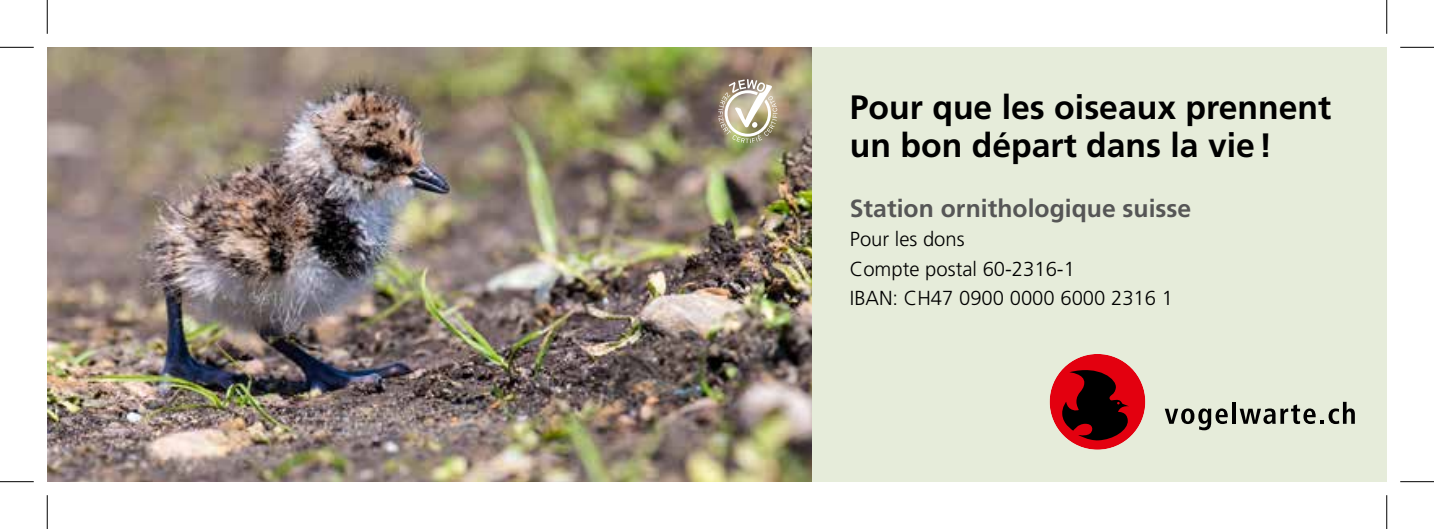
<style>
.page{position:relative;width:1434px;height:529px;background:#fff}
.page>*{position:absolute;margin:0;border:0;box-sizing:border-box;transform-origin:0 0}
.t1{font:700 33.75px/38.2px "Frutiger";color:#000}
.t2{font:700 24.75px "Frutiger";color:#565656}
.t3{font:300 20.25px/29.2px "Frutiger";color:#000}
</style>
<div class="page">
<div style="left:812px;top:47px;width:575px;height:434px;background:#e6ecda"></div>
<img style="left:47px;top:47px;width:765px;height:434px">
<svg style="left:1165px;top:408px;width:63px;height:22px"></svg>
<hr style="left:1232px;top:401px;width:4px;height:22px;background:#000">
<svg style="left:1240px;top:401px;width:115px;height:22px"></svg>
<div style="left:1050px;top:353px;width:95px;height:96px;background:#e3000f;border-radius:50%"></div>
<svg style="left:1062px;top:364px;width:67px;height:76px"></svg>
<svg style="left:718px;top:79px;width:59px;height:64px"></svg>
<hr style="left:0;top:47px;width:34px;height:1px;background:#000">
<hr style="left:1400px;top:47px;width:34px;height:1px;background:#000">
<hr style="left:0;top:481px;width:34px;height:1px;background:#000">
<hr style="left:1400px;top:481px;width:34px;height:1px;background:#000">
<hr style="left:47px;top:0;width:1px;height:34px;background:#000">
<hr style="left:47px;top:494px;width:1px;height:34px;background:#000">
<hr style="left:1386px;top:0;width:1px;height:34px;background:#000">
<hr style="left:1386px;top:494px;width:1px;height:34px;background:#000">
<h1 class="t1" style="left:850px;top:87px;width:483px">Pour que les oiseaux prennent un bon départ dans la vie!</h1>
<p class="t2" style="left:850px;top:194px;width:343px">Station ornithologique suisse</p>
<p class="t3" style="left:850px;top:224px;width:325px">Pour les dons<br>Compte postal 60-2316-1<br>IBAN: CH47 0900 0000 6000 2316 1</p>
</div>
